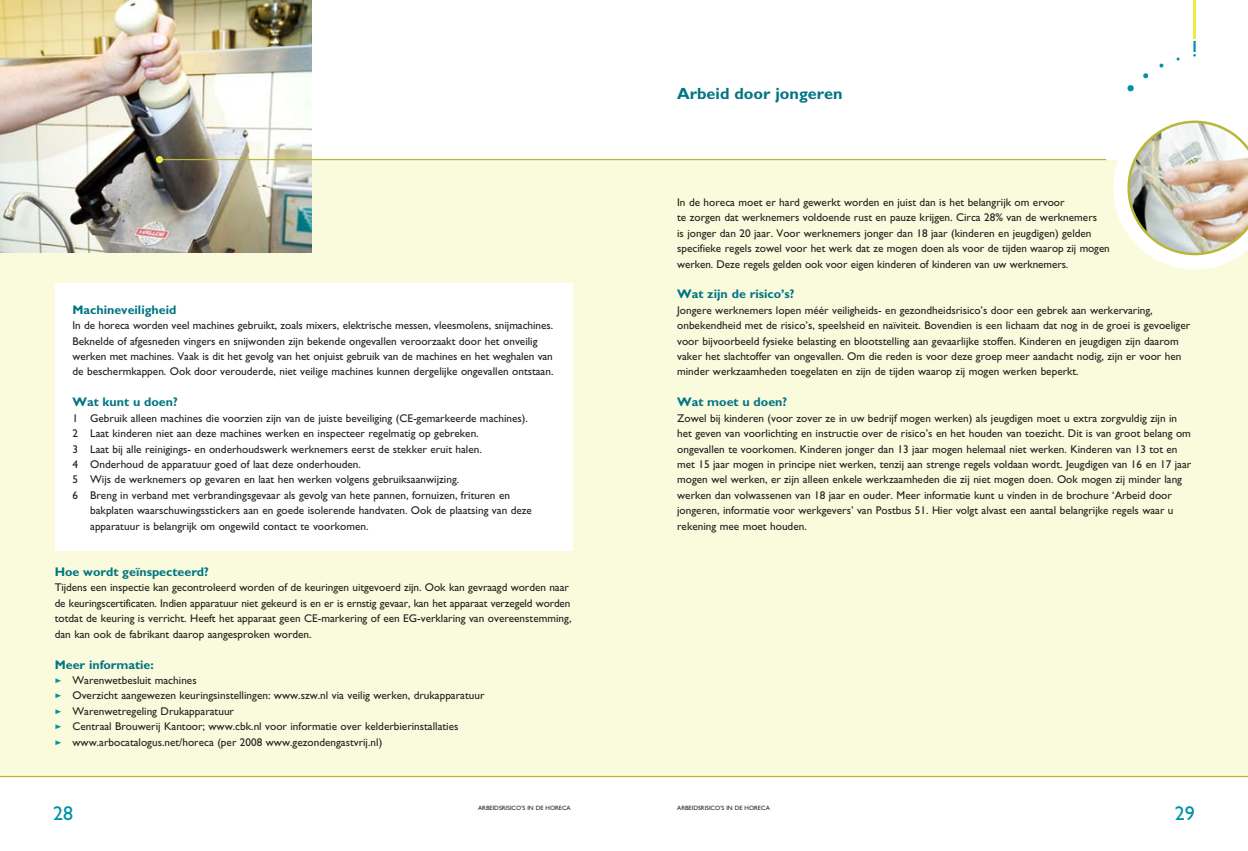
<style>
.page{position:relative;width:1248px;height:851px;background:#fff}
.page>*{position:absolute;margin:0;border:0;box-sizing:border-box;transform-origin:0 0}
.t1{font:20px "Gill Sans";color:#0092a5}
.t2{font:700 16.25px "Gill Sans";color:#007584}
.t3{font:700 12.5px "Gill Sans";color:#007584}
.t4{font:11.25px/15.4px "Gill Sans";color:#231f20}
.t5{font:6.25px "Gill Sans";color:#231f20}
.s1{font-family:"The Sans Bold Caps";color:#0092a5}
</style>
<div class="page">
<div style="left:0;top:159px;width:1247px;height:617px;background:#fafadc"></div>
<div style="left:55px;top:283px;width:517px;height:267px;background:#fff"></div>
<img style="left:0;top:0;width:312px;height:252px">
<hr style="left:0;top:775px;width:624px;height:2px;background:#b8b738">
<svg style="left:1193px;top:41px;width:2px;height:16px"></svg>
<svg style="left:1127px;top:85px;width:6px;height:6px"></svg>
<svg style="left:1143px;top:73px;width:5px;height:5px"></svg>
<svg style="left:1159px;top:64px;width:4px;height:4px"></svg>
<hr style="left:1193px;top:0;width:2px;height:39px;background:#efeb43">
<hr style="left:624px;top:775px;width:623px;height:2px;background:#b8b738">
<hr style="left:159px;top:159px;width:947px;height:1px;background:#b8b738">
<div style="left:156px;top:156px;width:7px;height:7px;background:#efeb43;border-radius:50%"></div>
<img style="left:1113px;top:120px;width:134px;height:149px">
<p class="t3" style="left:72px;top:302px;width:105px">Machineveiligheid</p>
<p class="t4" style="left:72px;top:317px;width:482px">In de horeca worden veel machines gebruikt, zoals mixers, elektrische messen, vleesmolens, snijmachines.<br>Beknelde of afgesneden vingers en snijwonden zijn bekende ongevallen veroorzaakt door het onveilig werken met machines. Vaak is dit het gevolg van het onjuist gebruik van de machines en het weghalen van de beschermkappen. Ook door verouderde, niet veilige machines kunnen dergelijke ongevallen ontstaan.</p>
<p class="t3" style="left:72px;top:394px;width:107px">Wat kunt u doen?</p>
<p class="t4" style="left:72px;top:410px;width:457px">1 Gebruik alleen machines die voorzien zijn van de juiste beveiliging (CE-gemarkeerde machines).<br>2 Laat kinderen niet aan deze machines werken en inspecteer regelmatig op gebreken.<br>3 Laat bij alle reinigings- en onderhoudswerk werknemers eerst de stekker eruit halen.<br>4 Onderhoud de apparatuur goed of laat deze onderhouden.<br>5 Wijs de werknemers op gevaren en laat hen werken volgens gebruiksaanwijzing.<br>6 Breng in verband met verbrandingsgevaar als gevolg van hete pannen, fornuizen, frituren en</p>
<p class="t4" style="left:90px;top:502px;width:443px">bakplaten waarschuwingsstickers aan en goede isolerende handvaten. Ook de plaatsing van deze apparatuur is belangrijk om ongewild contact te voorkomen.</p>
<p class="t3" style="left:55px;top:564px;width:156px">Hoe wordt geïnspecteerd?</p>
<p class="t4" style="left:55px;top:579px;width:518px">Tijdens een inspectie kan gecontroleerd worden of de keuringen uitgevoerd zijn. Ook kan gevraagd worden naar de keuringscertificaten. Indien apparatuur niet gekeurd is en er is ernstig gevaar, kan het apparaat verzegeld worden totdat de keuring is verricht. Heeft het apparaat geen CE-markering of een EG-verklaring van overeenstemming, dan kan ook de fabrikant daarop aangesproken worden.</p>
<p class="t3" style="left:55px;top:656px;width:101px">Meer informatie:</p>
<p class="t4" style="left:55px;top:672px;width:431px"><span class="s1">&gt;</span> Warenwetbesluit machines<br><span class="s1">&gt;</span> Overzicht aangewezen keuringsinstellingen: www.szw.nl via veilig werken, drukapparatuur <span class="s1">&gt;</span> Warenwetregeling Drukapparatuur<br><span class="s1">&gt;</span> Centraal Brouwerij Kantoor; www.cbk.nl voor informatie over kelderbierinstallaties<br><span class="s1">&gt;</span> www.arbocatalogus.net/horeca (per 2008 www.gezondengastvrij.nl)</p>
<h2 class="t2" style="left:677px;top:84px;width:167px">Arbeid door jongeren</h2>
<p class="t4" style="left:677px;top:194px;width:434px">In de horeca moet er hard gewerkt worden en juist dan is het belangrijk om ervoor<br>te zorgen dat werknemers voldoende rust en pauze krijgen. Circa 28% van de werknemers<br>is jonger dan 20 jaar. Voor werknemers jonger dan 18 jaar (kinderen en jeugdigen) gelden specifieke regels zowel voor het werk dat ze mogen doen als voor de tijden waarop zij mogen werken. Deze regels gelden ook voor eigen kinderen of kinderen van uw werknemers.</p>
<p class="t3" style="left:677px;top:287px;width:119px">Wat zijn de risico’s?</p>
<p class="t4" style="left:677px;top:302px;width:514px">Jongere werknemers lopen méér veiligheids- en gezondheidsrisico’s door een gebrek aan werkervaring, onbekendheid met de risico’s, speelsheid en naïviteit. Bovendien is een lichaam dat nog in de groei is gevoeliger voor bijvoorbeeld fysieke belasting en blootstelling aan gevaarlijke stoffen. Kinderen en jeugdigen zijn daarom vaker het slachtoffer van ongevallen. Om die reden is voor deze groep meer aandacht nodig, zijn er voor hen minder werkzaamheden toegelaten en zijn de tijden waarop zij mogen werken beperkt.</p>
<p class="t3" style="left:677px;top:394px;width:112px">Wat moet u doen?</p>
<p class="t4" style="left:677px;top:410px;width:515px">Zowel bij kinderen (voor zover ze in uw bedrijf mogen werken) als jeugdigen moet u extra zorgvuldig zijn in het geven van voorlichting en instructie over de risico’s en het houden van toezicht. Dit is van groot belang om ongevallen te voorkomen. Kinderen jonger dan 13 jaar mogen helemaal niet werken. Kinderen van 13 tot en met 15 jaar mogen in principe niet werken, tenzij aan strenge regels voldaan wordt. Jeugdigen van 16 en 17 jaar mogen wel werken, er zijn alleen enkele werkzaamheden die zij niet mogen doen. Ook mogen zij minder lang werken dan volwassenen van 18 jaar en ouder. Meer informatie kunt u vinden in de brochure ‘Arbeid door jongeren, informatie voor werkgevers’ van Postbus 51. Hier volgt alvast een aantal belangrijke regels waar u rekening mee moet houden.</p>
<p class="t5" style="left:478px;top:803px;width:93px">Arbeidsrisico’s in de horeca</p>
<p class="t5" style="left:677px;top:803px;width:93px">Arbeidsrisico’s in de horeca</p>
<h1 class="t1" style="left:53px;top:802px;width:21px">28</h1>
<h1 class="t1" style="left:1174px;top:802px;width:21px">29</h1>
</div>
